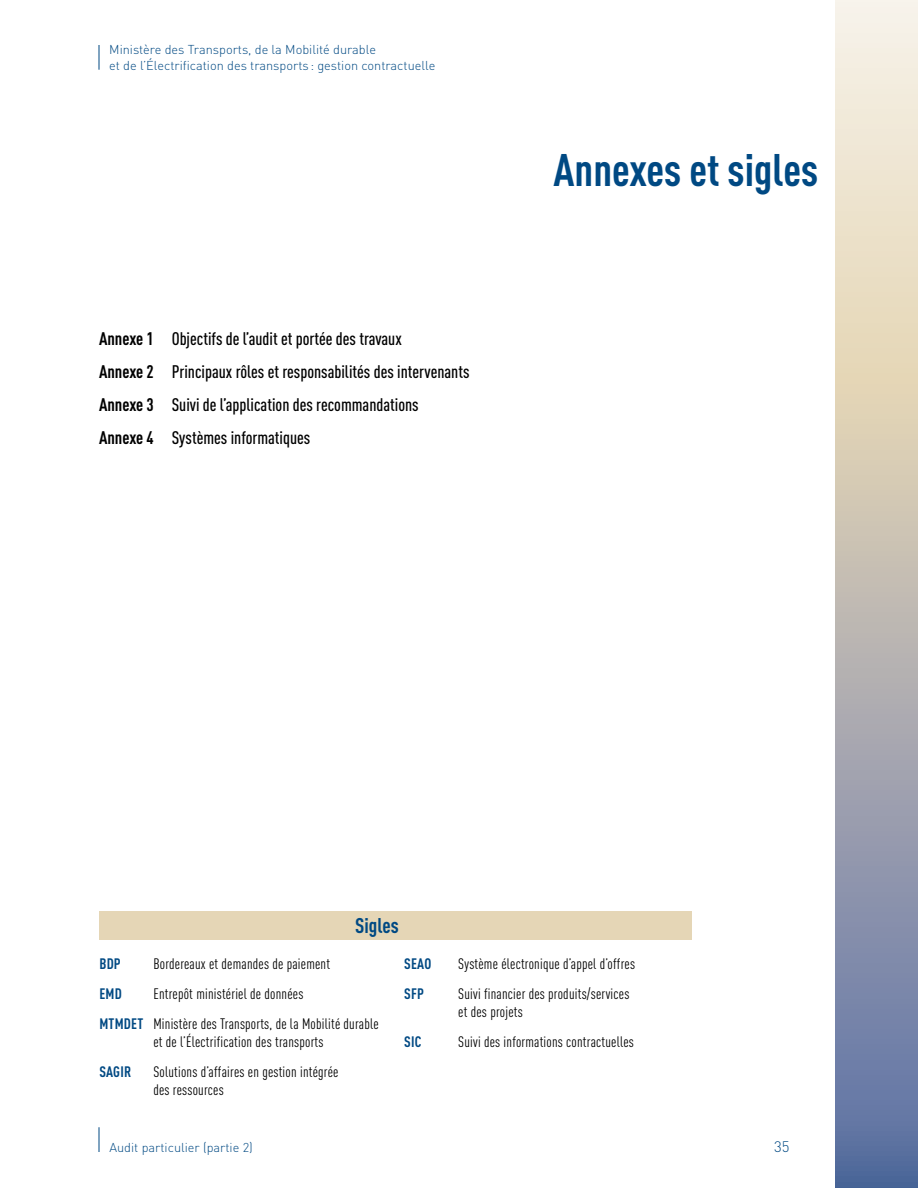
<style>
.page{position:relative;width:918px;height:1188px;background:#fff}
.page>*{position:absolute;margin:0;border:0;box-sizing:border-box;transform-origin:0 0}
.t1{font:700 condensed 45px "DIN Offc";color:#004983}
.t2{font:700 condensed 21px "DIN Offc";color:#004983}
.t3{font:500 condensed 18px/33px "DIN Offc";color:#000}
.t4{font:condensed 15px/18px "DIN Offc";letter-spacing:.015em;color:#000}
.t5{font:700 condensed 15px "DIN Offc";letter-spacing:.015em;color:#004983}
.t6{font:300 15px "DIN Offc";color:#004983}
.t7{font:300 12.75px/15.8px "DIN Offc";color:#004983}
.s1{font-weight:700}
.s2{font-weight:700;color:#004983}
</style>
<div class="page">
<svg style="left:99px;top:1127px;width:1px;height:25px"></svg>
<svg style="left:99px;top:45px;width:1px;height:25px"></svg>
<svg style="left:836px;top:0;width:82px;height:1188px;background:#b8b7b8"></svg>
<div style="left:99px;top:911px;width:592px;height:29px;background:#e5d6b6"></div>
<p class="t7" style="left:109px;top:41px;width:328px">Ministère des Transports, de la Mobilité durable<br>et de l’Électrification des transports : gestion contractuelle</p>
<p class="t3" style="left:99px;top:322px;width:372px"><span class="s1">Annexe 1</span> Objectifs de l’audit et portée des travaux<br><span class="s1">Annexe 2</span> Principaux rôles et responsabilités des intervenants <span class="s1">Annexe 3</span> Suivi de l’application des recommandations<br><span class="s1">Annexe 4</span> Systèmes informatiques</p>
<h1 class="t1" style="left:554px;top:143px;width:266px">Annexes et sigles</h1>
<h2 class="t2" style="left:355px;top:913px;width:45px">Sigles</h2>
<p class="t5" style="left:99px;top:955px;width:23px">BDP</p>
<p class="t4" style="left:153px;top:955px;width:178px">Bordereaux et demandes de paiement</p>
<p class="t5" style="left:99px;top:985px;width:24px">EMD</p>
<p class="t4" style="left:99px;top:979px;width:281px;line-height:30px;text-indent:54px">Entrepôt ministériel de données<br><span class="s2">MTMDET</span> Ministère des Transports, de la Mobilité durable</p>
<p class="t4" style="left:153px;top:1033px;width:172px">et de l’Électrification des transports</p>
<p class="t5" style="left:99px;top:1063px;width:33px">SAGIR</p>
<p class="t4" style="left:153px;top:1063px;width:187px">Solutions d’affaires en gestion intégrée des ressources</p>
<p class="t5" style="left:404px;top:955px;width:29px">SEAO</p>
<p class="t4" style="left:458px;top:955px;width:178px">Système électronique d’appel d’offres</p>
<p class="t5" style="left:404px;top:985px;width:21px">SFP</p>
<p class="t4" style="left:458px;top:985px;width:173px">Suivi financier des produits/services et des projets</p>
<p class="t5" style="left:404px;top:1033px;width:19px">SIC</p>
<p class="t4" style="left:458px;top:1033px;width:177px">Suivi des informations contractuelles</p>
<p class="t7" style="left:110px;top:1139px;width:145px">Audit particulier (partie 2)</p>
<p class="t6" style="left:774px;top:1137px;width:17px">35</p>
</div>
